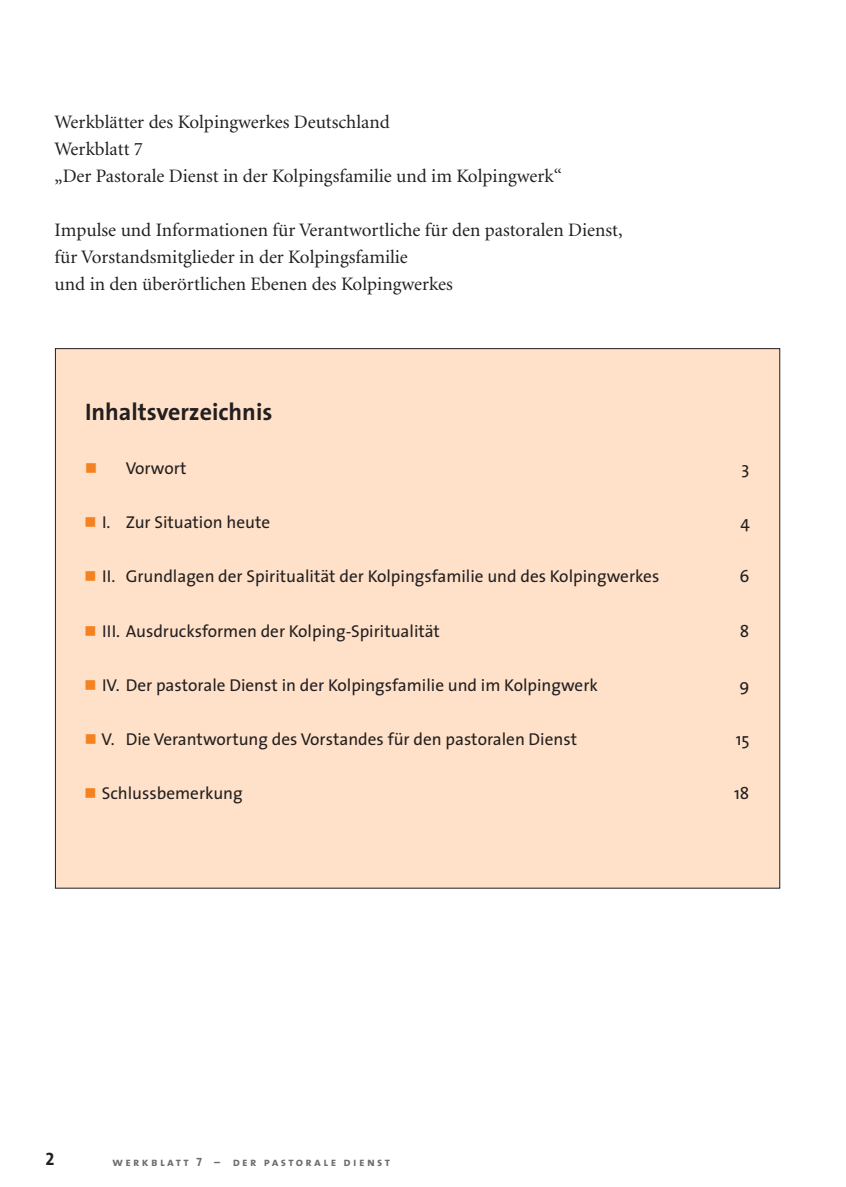
<style>
.page{position:relative;width:846px;height:1187px;background:#fff}
.page>*{position:absolute;margin:0;border:0;box-sizing:border-box;transform-origin:0 0}
.t1{font:700 24px "The Sans";color:#231f20}
.t2{font:19px/27px "Minion LT";color:#231f20}
.t3{font:18px "The Sans Bold Caps";color:#231f20}
.t4{font:17.2px "The Sans";color:#231f20}
.t5{font:12px "The Sans Bold Caps";letter-spacing:.2em;color:#6c6d70}
.t6{font:12px "Button Bonus Circle Negative";color:#f58220}
.s1{font-family:"Button Bonus Circle Negative";font-size:12px;color:#f58220}
</style>
<div class="page">
<div style="left:55px;top:348px;width:724px;height:539px;background:#fee1c8"></div>
<p class="t2" style="left:55px;top:109px;width:509px">Werkblätter des Kolpingwerkes Deutschland<br>Werkblatt 7<br>„Der Pastorale Dienst in der Kolpingsfamilie und im Kolpingwerk“</p>
<p class="t2" style="left:55px;top:217px;width:569px">Impulse und Informationen für Verantwortliche für den pastoralen Dienst, für Vorstandsmitglieder in der Kolpingsfamilie<br>und in den überörtlichen Ebenen des Kolpingwerkes</p>
<h1 class="t1" style="left:85px;top:392px;width:189px">Inhaltsverzeichnis</h1>
<p class="t6" style="left:85px;top:463px;width:13px">}</p>
<p class="t4" style="left:126px;top:454px;width:62px">Vorwort</p>
<p class="t4" style="left:741px;top:454px;width:9px">3</p>
<p class="t4" style="left:84px;top:508px;width:187px"><span class="s1">}</span> I. Zur Situation heute</p>
<p class="t4" style="left:740px;top:508px;width:11px">4</p>
<p class="t4" style="left:84px;top:562px;width:576px"><span class="s1">}</span> II. Grundlagen der Spiritualität der Kolpingsfamilie und des Kolpingwerkes</p>
<p class="t4" style="left:739px;top:562px;width:12px">6</p>
<p class="t4" style="left:84px;top:616px;width:357px"><span class="s1">}</span> III. Ausdrucksformen der Kolping-Spiritualität</p>
<p class="t4" style="left:740px;top:616px;width:11px">8</p>
<p class="t4" style="left:84px;top:670px;width:515px"><span class="s1">}</span> IV. Der pastorale Dienst in der Kolpingsfamilie und im Kolpingwerk</p>
<p class="t4" style="left:739px;top:670px;width:12px">9</p>
<p class="t4" style="left:85px;top:724px;width:494px"><span class="s1">}</span> V. Die Verantwortung des Vorstandes für den pastoralen Dienst</p>
<p class="t4" style="left:736px;top:724px;width:15px">15</p>
<p class="t4" style="left:85px;top:778px;width:160px"><span class="s1">}</span> Schlussbemerkung</p>
<p class="t4" style="left:734px;top:778px;width:17px">18</p>
<p class="t3" style="left:46px;top:1143px;width:10px">2</p>
<p class="t5" style="left:112px;top:1151px;width:279px">werkblatt 7 – der pastorale dienst</p>
</div>
